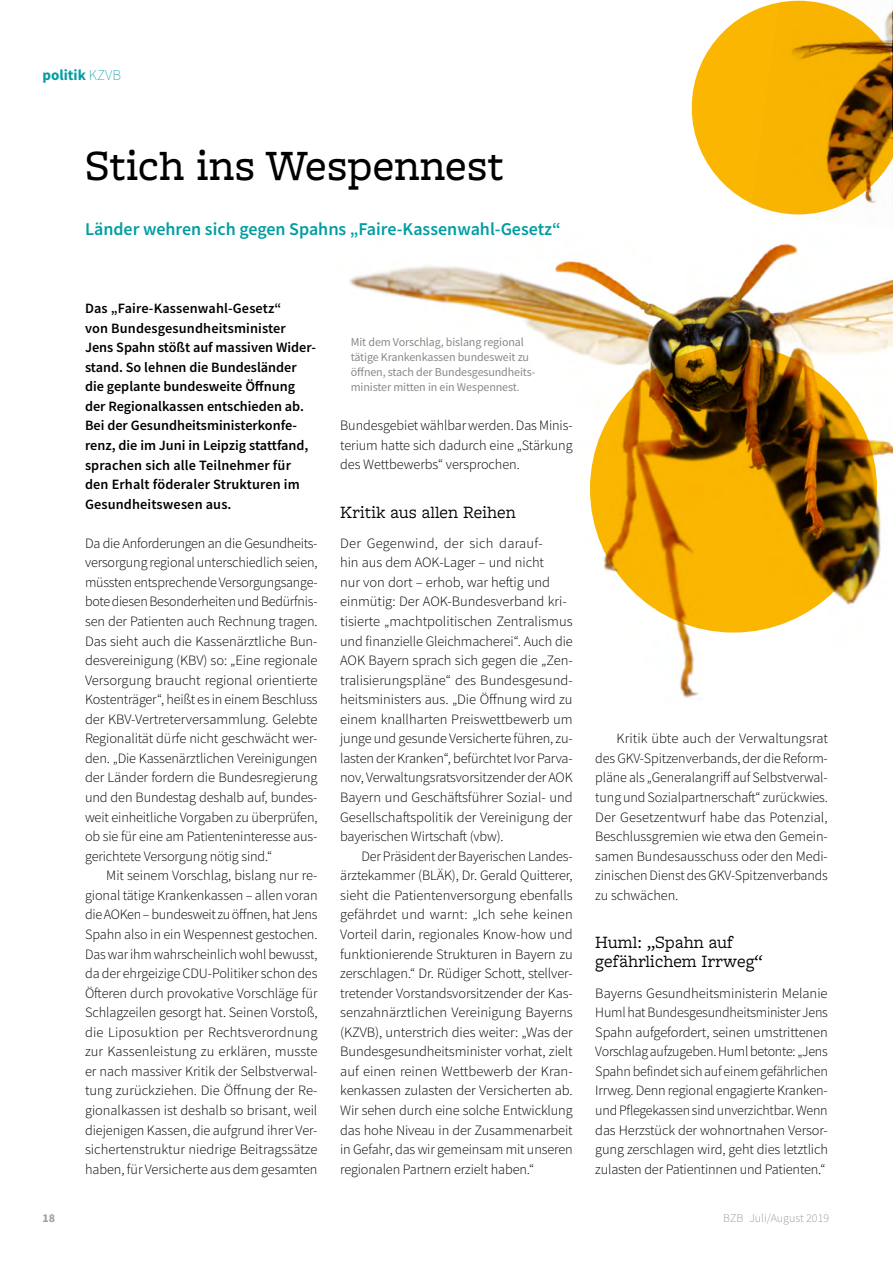
<style>
.page{position:relative;width:893px;height:1263px;background:#fff}
.page>*{position:absolute;margin:0;border:0;box-sizing:border-box;transform-origin:0 0}
.t1{font:500 45px "Freight Macro Pro";color:#000}
.t2{font:18px/19.5px "Freight Macro Pro";color:#000}
.t3{font:600 18px "Source Sans Pro";color:#009da2}
.t4{font:700 15px "Source Sans Pro";color:#009da2}
.t5{font:300 14.25px/19.5px "Source Sans Pro";letter-spacing:-.01em;color:#000;text-align:justify}
.t6{font:600 14.25px/19.5px "Source Sans Pro";color:#000}
.t7{font:12px/15px "Source Sans Pro";letter-spacing:-.01em;color:#878988}
.t8{font:300 12px "Source Sans Pro";color:#9d9e9e}
.t9{font:700 12px "Source Sans Pro";color:#9d9e9e}
.s1{font-weight:200}
</style>
<div class="page">
<svg style="left:692px;top:12px;width:59px;height:192px"></svg>
<img style="left:349px;top:243px;width:544px;height:455px">
<img style="left:751px;top:0;width:142px;height:215px">
<p class="t4" style="left:43px;top:65px;width:80px">politik <span class="s1">KZVB</span></p>
<h1 class="t1" style="left:85px;top:134px;width:420px">Stich ins Wespennest</h1>
<p class="t3" style="left:85px;top:218px;width:477px">Länder wehren sich gegen Spahns „Faire-Kassenwahl-Gesetz“</p>
<p class="t6" style="left:85px;top:298px;width:232px">Das „Faire-Kassenwahl-Gesetz“<br>von Bundesgesundheitsminister Jens Spahn stößt auf massiven Wider&shy;stand. So lehnen die Bundesländer die geplante bundesweite Öffnung der Regionalkassen entschieden ab.<br>Bei der Gesundheitsministerkonfe&shy;renz, die im Juni in Leipzig stattfand, sprachen sich alle Teilnehmer für den Erhalt föderaler Strukturen im Gesundheitswesen aus.</p>
<p class="t5" style="left:85px;top:533px;width:234px">Da die Anforderungen an die Gesundheits&shy;versorgung regional unterschiedlich seien, müssten entsprechende Versorgungsange&shy;bote diesen Besonderheiten und Bedürfnis&shy;sen der Patienten auch Rechnung tragen.<br>Das sieht auch die Kassenärztliche Bun&shy;desvereinigung (KBV) so: „Eine regionale Versorgung braucht regional orientierte Kostenträger“, heißt es in einem Beschluss der KBV-Vertreterversammlung. Gelebte Regionalität dürfe nicht geschwächt wer&shy;den. „Die Kassenärztlichen Vereinigungen der Länder fordern die Bundesregierung und den Bundestag deshalb auf, bundes&shy;weit einheitliche Vorgaben zu überprüfen, ob sie für eine am Patienteninteresse aus&shy;gerichtete Versorgung nötig sind.“</p>
<p class="t5" style="left:85px;top:866px;width:234px;text-indent:21px">Mit seinem Vorschlag, bislang nur re&shy;gional tätige Krankenkassen – allen voran die AOKen – bundesweit zu öffnen, hat Jens Spahn also in ein Wespennest gestochen.<br>Das war ihm wahrscheinlich wohl bewusst, da der ehrgeizige CDU-Politiker schon des Öfteren durch provokative Vorschläge für Schlagzeilen gesorgt hat. Seinen Vorstoß, die Liposuktion per Rechtsverordnung zur Kassenleistung zu erklären, musste er nach massiver Kritik der Selbstverwal&shy;tung zurückziehen. Die Öffnung der Re&shy;gionalkassen ist deshalb so brisant, weil diejenigen Kassen, die aufgrund ihrer Ver&shy;sichertenstruktur niedrige Beitragssätze haben, für Versicherte aus dem gesamten</p>
<p class="t7" style="left:351px;top:335px;width:185px">Mit dem Vorschlag, bislang regional tätige Krankenkassen bundesweit zu öffnen, stach der Bundesgesundheits&shy;minister mitten in ein Wespennest.</p>
<p class="t5" style="left:340px;top:416px;width:234px">Bundesgebiet wählbar werden. Das Minis&shy;terium hatte sich dadurch eine „Stärkung des Wettbewerbs“ versprochen.</p>
<p class="t2" style="left:340px;top:501px;width:177px">Kritik aus allen Reihen</p>
<p class="t5" style="left:340px;top:533px;width:234px;text-align:left">Der Gegenwind, der sich darauf-<br>hin aus dem AOK-Lager – und nicht<br>nur von dort – erhob, war heftig und einmütig: Der AOK-Bundesverband kri&shy;tisierte „machtpolitischen Zentralismus und finanzielle Gleichmacherei“. Auch die AOK Bayern sprach sich gegen die „Zen&shy;tralisierungspläne“ des Bundesgesund&shy;heitsministers aus. „Die Öffnung wird zu einem knallharten Preiswettbewerb um junge und gesunde Versicherte führen, zu&shy;lasten der Kranken“, befürchtet Ivor Parva&shy;nov, Verwaltungsratsvorsitzender der AOK Bayern und Geschäftsführer Sozial- und Gesellschaftspolitik der Vereinigung der bayerischen Wirtschaft (vbw).</p>
<p class="t5" style="left:340px;top:846px;width:234px;text-indent:21px">Der Präsident der Bayerischen Landes&shy;ärztekammer (BLÄK), Dr. Gerald Quitterer, sieht die Patientenversorgung ebenfalls gefährdet und warnt: „Ich sehe keinen Vorteil darin, regionales Know-how und funktionierende Strukturen in Bayern zu zerschlagen.“ Dr. Rüdiger Schott, stellver&shy;tretender Vorstandsvorsitzender der Kas&shy;senzahnärztlichen Vereinigung Bayerns (KZVB), unterstrich dies weiter: „Was der Bundesgesundheitsminister vorhat, zielt auf einen reinen Wettbewerb der Kran&shy;kenkassen zulasten der Versicherten ab.<br>Wir sehen durch eine solche Entwicklung das hohe Niveau in der Zusammenarbeit in Gefahr, das wir gemeinsam mit unseren regionalen Partnern erzielt haben.“</p>
<p class="t5" style="left:595px;top:729px;width:234px;text-indent:21px">Kritik übte auch der Verwaltungsrat des GKV-Spitzenverbands, der die Reform&shy;pläne als „Generalangriff auf Selbstverwal&shy;tung und Sozialpartnerschaft“ zurückwies.<br>Der Gesetzentwurf habe das Potenzial, Beschlussgremien wie etwa den Gemein&shy;samen Bundesausschuss oder den Medi&shy;zinischen Dienst des GKV-Spitzenverbands zu schwächen.</p>
<p class="t2" style="left:595px;top:932px;width:169px">Huml: „Spahn auf gefährlichem Irrweg“</p>
<p class="t5" style="left:595px;top:983px;width:234px">Bayerns Gesundheitsministerin Melanie Huml hat Bundesgesundheitsminister Jens Spahn aufgefordert, seinen umstrittenen Vorschlag aufzugeben. Huml betonte: „Jens Spahn befindet sich auf einem gefährlichen Irrweg. Denn regional engagierte Kranken&shy;und Pflegekassen sind unverzichtbar. Wenn das Herzstück der wohnortnahen Versor&shy;gung zerschlagen wird, geht dies letztlich zulasten der Patientinnen und Patienten.“</p>
<p class="t9" style="left:43px;top:1210px;width:14px">18</p>
<p class="t8" style="left:723px;top:1210px;width:108px">BZB Juli/August 2019</p>
</div>
